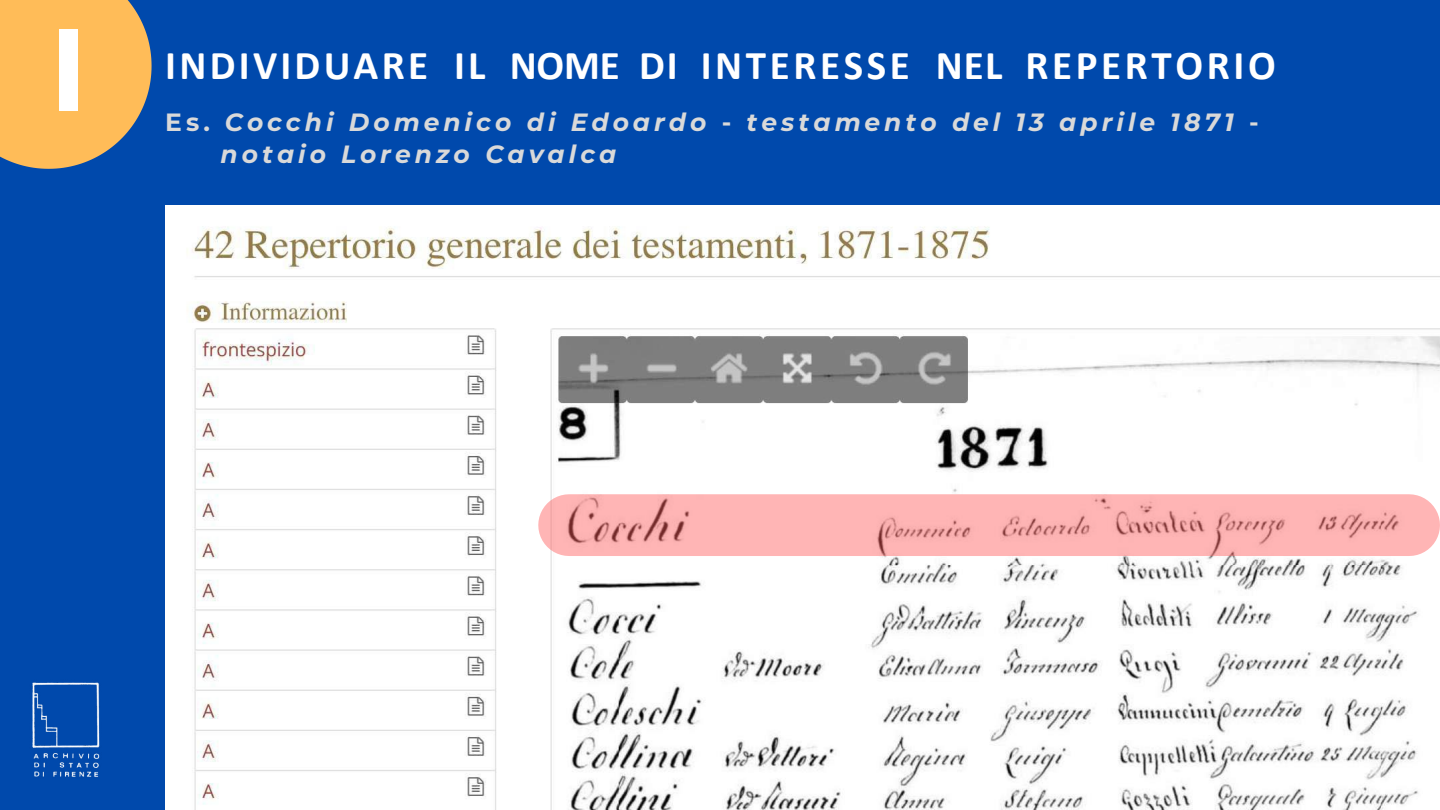
<style>
.page{position:relative;width:1440px;height:810px;background:#0049ac}
.page>*{position:absolute;margin:0;border:0;box-sizing:border-box;transform-origin:0 0}
.t1{font:700 120px "Gill Sans";color:#fff}
.t2{font:700 41px "Calibri";letter-spacing:.085em;color:#fff}
.t3{font:italic 700 25px "Montserrat";letter-spacing:.16em;color:#d9d9d9}
.s1{font-style:normal}
</style>
<div class="page">
<svg style="left:0;top:0;width:152px;height:169px;background:#e1ae61"></svg>
<img style="left:165px;top:206px;width:1275px;height:604px">
<svg style="left:538px;top:494px;width:902px;height:62px;background:#f9b0b0"></svg>
<img style="left:32px;top:682px;width:68px;height:95px">
<h2 class="t1" style="left:36px;top:-2px;width:68px">1</h2>
<p class="t2" style="left:165px;top:37px;width:1112px">INDIVIDUARE IL NOME DI INTERESSE NEL REPERTORIO</p>
<p class="t3" style="left:165px;top:104px;width:1095px"><span class="s1">Es.</span> Cocchi Domenico di Edoardo <span class="s1">-</span> testamento del 13 aprile 1871 <span class="s1">-</span></p>
<p class="t3" style="left:221px;top:136px;width:397px">notaio Lorenzo Cavalca</p>
</div>
